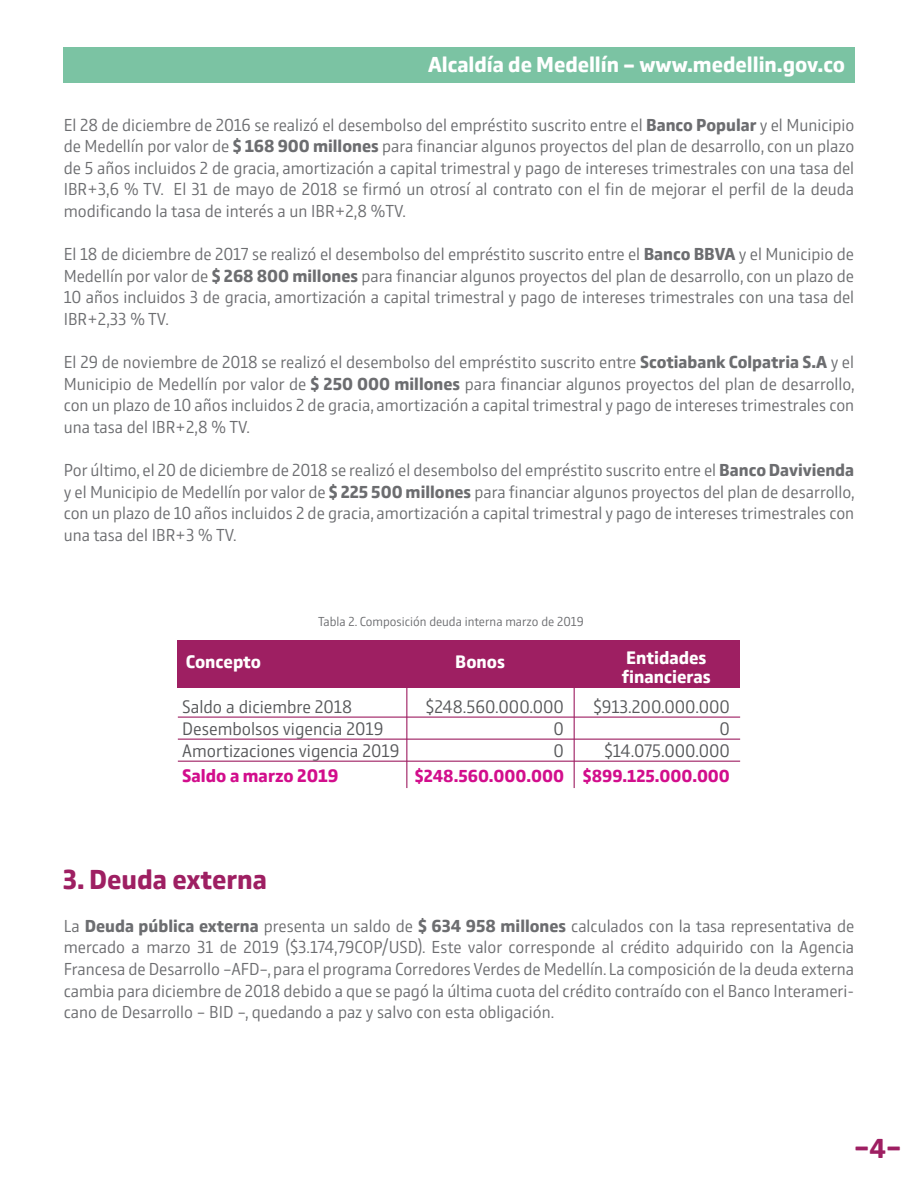
<style>
.page{position:relative;width:918px;height:1188px;background:#fff}
.page>*{position:absolute;margin:0;border:0;box-sizing:border-box;transform-origin:0 0}
.t1{font:700 28.5px "Comspot";color:#9e1f62}
.t2{font:700 22.5px "Comspot";color:#fff}
.t3{font:300 18.75px/21.9px "Comspot";color:#57585a}
.t4{font:700 18.75px/18.8px "Comspot";color:#fff}
.t5{font:700 18.75px "Comspot";color:#d20e8c}
.t6{font:300 18px/21.6px "Comspot";color:#6c6d70;text-align:justify}
.t7{font:700 18px "Comspot";color:#d20e8c}
.t8{font:300 13.5px "Comspot";color:#6c6d70}
.s1{font-weight:700}
</style>
<div class="page">
<div style="left:64px;top:47px;width:791px;height:36px;background:#7bc3a3"></div>
<div style="left:178px;top:640px;width:562px;height:48px;background:#9e1f62"></div>
<hr style="left:178px;top:739px;width:562px;height:1px;background:#9e1f62">
<hr style="left:178px;top:717px;width:562px;height:1px;background:#9e1f62">
<hr style="left:178px;top:761px;width:562px;height:1px;background:#9e1f62">
<hr style="left:406px;top:671px;width:1px;height:117px;background:#9e1f62">
<hr style="left:574px;top:650px;width:1px;height:138px;background:#9e1f62">
<p class="t2" style="left:428px;top:49px;width:419px">Alcaldía de Medellín – www.medellin.gov.co</p>
<p class="t6" style="left:64px;top:113px;width:792px">El 28 de diciembre de 2016 se realizó el desembolso del empréstito suscrito entre el <span class="s1">Banco Popular</span> y el Municipio de Medellín por valor de <span class="s1">$ 168 900 millones</span> para financiar algunos proyectos del plan de desarrollo, con un plazo de 5 años incluidos 2 de gracia, amortización a capital trimestral y pago de intereses trimestrales con una tasa del IBR+3,6 % TV. El 31 de mayo de 2018 se firmó un otrosí al contrato con el fin de mejorar el perfil de la deuda modificando la tasa de interés a un IBR+2,8 %TV.</p>
<p class="t6" style="left:64px;top:243px;width:792px">El 18 de diciembre de 2017 se realizó el desembolso del empréstito suscrito entre el <span class="s1">Banco BBVA</span> y el Municipio de Medellín por valor de <span class="s1">$ 268 800 millones</span> para financiar algunos proyectos del plan de desarrollo, con un plazo de 10 años incluidos 3 de gracia, amortización a capital trimestral y pago de intereses trimestrales con una tasa del IBR+2,33 % TV.</p>
<p class="t6" style="left:64px;top:351px;width:793px">El 29 de noviembre de 2018 se realizó el desembolso del empréstito suscrito entre <span class="s1">Scotiabank Colpatria S.A</span> y el Municipio de Medellín por valor de <span class="s1">$ 250 000 millones</span> para financiar algunos proyectos del plan de desarrollo, con un plazo de 10 años incluidos 2 de gracia, amortización a capital trimestral y pago de intereses trimestrales con una tasa del IBR+2,8 % TV.</p>
<p class="t6" style="left:64px;top:459px;width:793px">Por último, el 20 de diciembre de 2018 se realizó el desembolso del empréstito suscrito entre el <span class="s1">Banco Davivienda </span>y el Municipio de Medellín por valor de <span class="s1">$ 225 500 millones</span> para financiar algunos proyectos del plan de desarrollo, con un plazo de 10 años incluidos 2 de gracia, amortización a capital trimestral y pago de intereses trimestrales con una tasa del IBR+3 % TV.</p>
<p class="t4" style="left:186px;top:651px;width:77px">Concepto</p>
<p class="t8" style="left:318px;top:612px;width:267px">Tabla 2. Composición deuda interna marzo de 2019</p>
<p class="t4" style="left:455px;top:651px;width:51px">Bonos</p>
<p class="t4" style="left:622px;top:648px;width:90px">Entidades financieras</p>
<p class="t3" style="left:182px;top:695px;width:219px">Saldo a diciembre 2018<br>Desembolsos vigencia 2019<br>Amortizaciones vigencia 2019</p>
<p class="t3" style="left:554px;top:695px;width:12px;text-align:justify;text-indent:-128px">$248.560.000.000<br>0<br>0</p>
<p class="t5" style="left:182px;top:763px;width:158px">Saldo a marzo 2019</p>
<p class="t7" style="left:415px;top:763px;width:151px">$248.560.000.000</p>
<p class="t3" style="left:593px;top:695px;width:138px;text-align:right">$913.200.000.000<br>0 $14.075.000.000</p>
<p class="t7" style="left:583px;top:763px;width:149px">$899.125.000.000</p>
<h1 class="t1" style="left:63px;top:860px;width:206px">3. Deuda externa</h1>
<p class="t6" style="left:64px;top:914px;width:792px">La <span class="s1">Deuda pública externa</span> presenta un saldo de <span class="s1">$ 634 958 millones</span> calculados con la tasa representativa de mercado a marzo 31 de 2019 ($3.174,79COP/USD). Este valor corresponde al crédito adquirido con la Agencia Francesa de Desarrollo –AFD–, para el programa Corredores Verdes de Medellín. La composición de la deuda externa cambia para diciembre de 2018 debido a que se pagó la última cuota del crédito contraído con el Banco Interameri&shy;cano de Desarrollo – BID –, quedando a paz y salvo con esta obligación.</p>
<h1 class="t1" style="left:854px;top:1129px;width:49px">–4–</h1>
</div>
